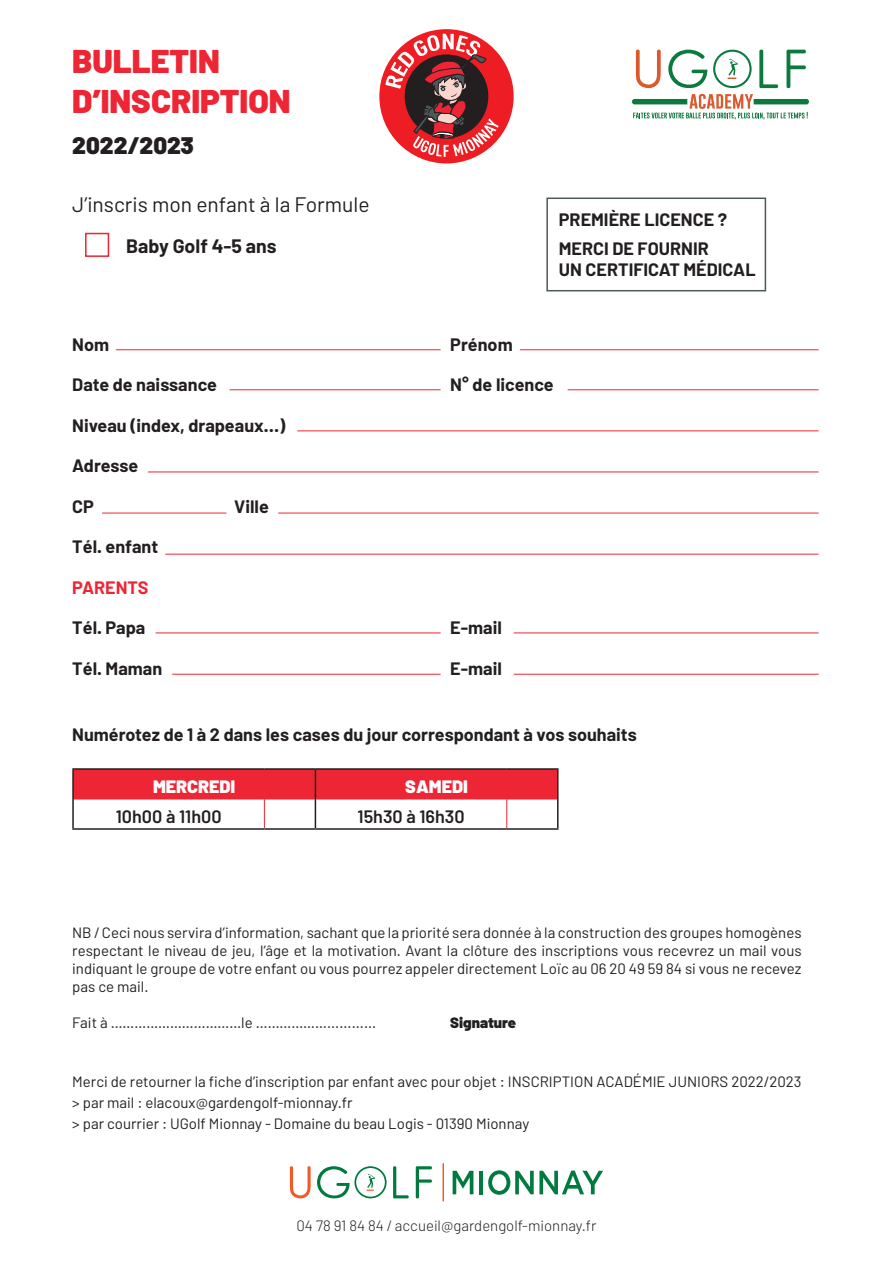
<style>
.page{position:relative;width:893px;height:1263px;background:#fff}
.page>*{position:absolute;margin:0;border:0;box-sizing:border-box;transform-origin:0 0}
.t1{font:900 33px/39.6px "Barlow";color:#ee2534}
.t2{font:900 24px "Barlow";color:#231f20}
.t3{font:21px "Barlow";color:#231f20}
.t4{font:700 19.5px "Barlow";color:#231f20}
.t5{font:700 18px/28.5px "Barlow";color:#231f20}
.t6{font:600 18px "Barlow";color:#231f20}
.t7{font:900 18px "Barlow";color:#fff}
.t8{font:700 18px "Barlow";color:#ee2534}
.t9{font:15px/18px "Barlow";color:#231f20}
.t10{font:300 15px "Barlow";color:#231f20}
.t11{font:900 15px "Barlow";color:#231f20}
</style>
<div class="page">
<svg style="left:636px;top:50px;width:25px;height:38px"></svg>
<svg style="left:668px;top:50px;width:39px;height:38px"></svg>
<svg style="left:759px;top:50px;width:19px;height:38px"></svg>
<svg style="left:786px;top:50px;width:20px;height:38px"></svg>
<svg style="left:713px;top:50px;width:39px;height:38px"></svg>
<svg style="left:632px;top:94px;width:177px;height:25px"></svg>
<svg style="left:453px;top:1171px;width:20px;height:23px"></svg>
<hr style="left:479px;top:1171px;width:4px;height:23px;background:#007a3e">
<svg style="left:488px;top:1170px;width:115px;height:25px"></svg>
<hr style="left:442px;top:1163px;width:2px;height:38px;background:#f15929">
<svg style="left:290px;top:1166px;width:21px;height:32px"></svg>
<svg style="left:393px;top:1166px;width:16px;height:32px"></svg>
<svg style="left:416px;top:1166px;width:16px;height:32px"></svg>
<svg style="left:317px;top:1166px;width:70px;height:32px"></svg>
<div style="left:85px;top:233px;width:24px;height:24px;border:2px solid #ee2534"></div>
<div style="left:546px;top:198px;width:220px;height:93px;border:2px solid #4e575a"></div>
<hr style="left:116px;top:349px;width:325px;height:1px;background:#ee2534">
<hr style="left:297px;top:430px;width:522px;height:1px;background:#ee2534">
<hr style="left:148px;top:472px;width:671px;height:1px;background:#ee2534">
<hr style="left:102px;top:513px;width:124px;height:1px;background:#ee2534">
<hr style="left:278px;top:513px;width:541px;height:1px;background:#ee2534">
<hr style="left:165px;top:554px;width:654px;height:1px;background:#ee2534">
<hr style="left:156px;top:632px;width:285px;height:1px;background:#ee2534">
<hr style="left:172px;top:674px;width:269px;height:1px;background:#ee2534">
<hr style="left:514px;top:632px;width:305px;height:1px;background:#ee2534">
<hr style="left:514px;top:674px;width:305px;height:1px;background:#ee2534">
<hr style="left:230px;top:389px;width:211px;height:1px;background:#ee2534">
<hr style="left:520px;top:349px;width:299px;height:1px;background:#ee2534">
<hr style="left:568px;top:389px;width:251px;height:1px;background:#ee2534">
<hr style="left:72px;top:768px;width:192px;height:2px;background:#231f20">
<hr style="left:72px;top:770px;width:2px;height:29px;background:#231f20">
<hr style="left:264px;top:768px;width:51px;height:2px;background:#231f20">
<hr style="left:72px;top:799px;width:2px;height:29px;background:#231f20">
<hr style="left:72px;top:828px;width:192px;height:2px;background:#231f20">
<hr style="left:264px;top:828px;width:51px;height:2px;background:#231f20">
<hr style="left:315px;top:768px;width:192px;height:2px;background:#231f20">
<hr style="left:507px;top:768px;width:52px;height:2px;background:#231f20">
<hr style="left:557px;top:770px;width:2px;height:29px;background:#231f20">
<svg style="left:73px;top:769px;width:485px;height:59px"></svg>
<hr style="left:557px;top:799px;width:2px;height:29px;background:#231f20">
<hr style="left:315px;top:828px;width:192px;height:2px;background:#231f20">
<hr style="left:507px;top:828px;width:52px;height:2px;background:#231f20">
<svg style="left:377px;top:27px;width:138px;height:138px;background:#f03e44"></svg>
<div style="left:376px;top:25px;width:141px;height:142px;border:4px solid #fff;border-radius:50%"></div>
<svg style="left:385px;top:34px;width:114px;height:123px"></svg>
<h1 class="t1" style="left:72px;top:42px;width:220px">BULLETIN<br>D’INSCRIPTION</h1>
<h2 class="t2" style="left:72px;top:130px;width:123px">2022/2023</h2>
<h3 class="t3" style="left:72px;top:192px;width:299px">J’inscris mon enfant à la Formule</h3>
<h3 class="t4" style="left:126px;top:234px;width:152px">Baby Golf 4-5 ans</h3>
<p class="t5" style="left:559px;top:205px;width:170px">PREMIÈRE LICENCE ?<br>MERCI DE FOURNIR</p>
<p class="t5" style="left:559px;top:255px;width:198px">UN CERTIFICAT MÉDICAL</p>
<p class="t5" style="left:72px;top:330px;width:38px">Nom</p>
<p class="t5" style="left:450px;top:330px;width:64px">Prénom</p>
<p class="t5" style="left:72px;top:370px;width:146px">Date de naissance</p>
<p class="t5" style="left:450px;top:370px;width:105px">N° de licence</p>
<p class="t5" style="left:72px;top:411px;width:215px">Niveau (index, drapeaux…)</p>
<p class="t5" style="left:72px;top:451px;width:68px">Adresse</p>
<p class="t5" style="left:72px;top:492px;width:23px">CP</p>
<p class="t5" style="left:234px;top:492px;width:36px">Ville</p>
<p class="t5" style="left:72px;top:532px;width:87px">Tél. enfant</p>
<p class="t8" style="left:72px;top:576px;width:78px">PARENTS</p>
<p class="t5" style="left:72px;top:613px;width:74px">Tél. Papa</p>
<p class="t5" style="left:450px;top:613px;width:53px">E-mail</p>
<p class="t5" style="left:72px;top:654px;width:91px">Tél. Maman</p>
<p class="t5" style="left:450px;top:654px;width:53px">E-mail</p>
<p class="t5" style="left:72px;top:720px;width:566px">Numérotez de 1 à 2 dans les cases du jour correspondant à vos souhaits</p>
<p class="t7" style="left:153px;top:775px;width:84px">MERCREDI</p>
<p class="t7" style="left:405px;top:775px;width:64px">SAMEDI</p>
<p class="t6" style="left:116px;top:805px;width:107px">10h00 à 11h00</p>
<p class="t6" style="left:358px;top:805px;width:109px">15h30 à 16h30</p>
<p class="t9" style="left:72px;top:923px;width:731px;text-align:justify">NB / Ceci nous servira d’information, sachant que la priorité sera donnée à la construction des groupes homogènes respectant le niveau de jeu, l’âge et la motivation. Avant la clôture des inscriptions vous recevrez un mail vous indiquant le groupe de votre enfant ou vous pourrez appeler directement Loïc au 06 20 49 59 84 si vous ne recevez pas ce mail.</p>
<p class="t9" style="left:72px;top:1013px;width:306px">Fait à ……………………………le ………………............</p>
<p class="t11" style="left:450px;top:1013px;width:67px">Signature</p>
<p class="t9" style="left:72px;top:1071px;width:731px;line-height:21px">Merci de retourner la fiche d’inscription par enfant avec pour objet : INSCRIPTION ACADÉMIE JUNIORS 2022/2023 &gt; par mail : elacoux@gardengolf-mionnay.fr<br>&gt; par courrier : UGolf Mionnay - Domaine du beau Logis - 01390 Mionnay</p>
<p class="t10" style="left:296px;top:1217px;width:301px">04 78 91 84 84 / accueil@gardengolf-mionnay.fr</p>
</div>
